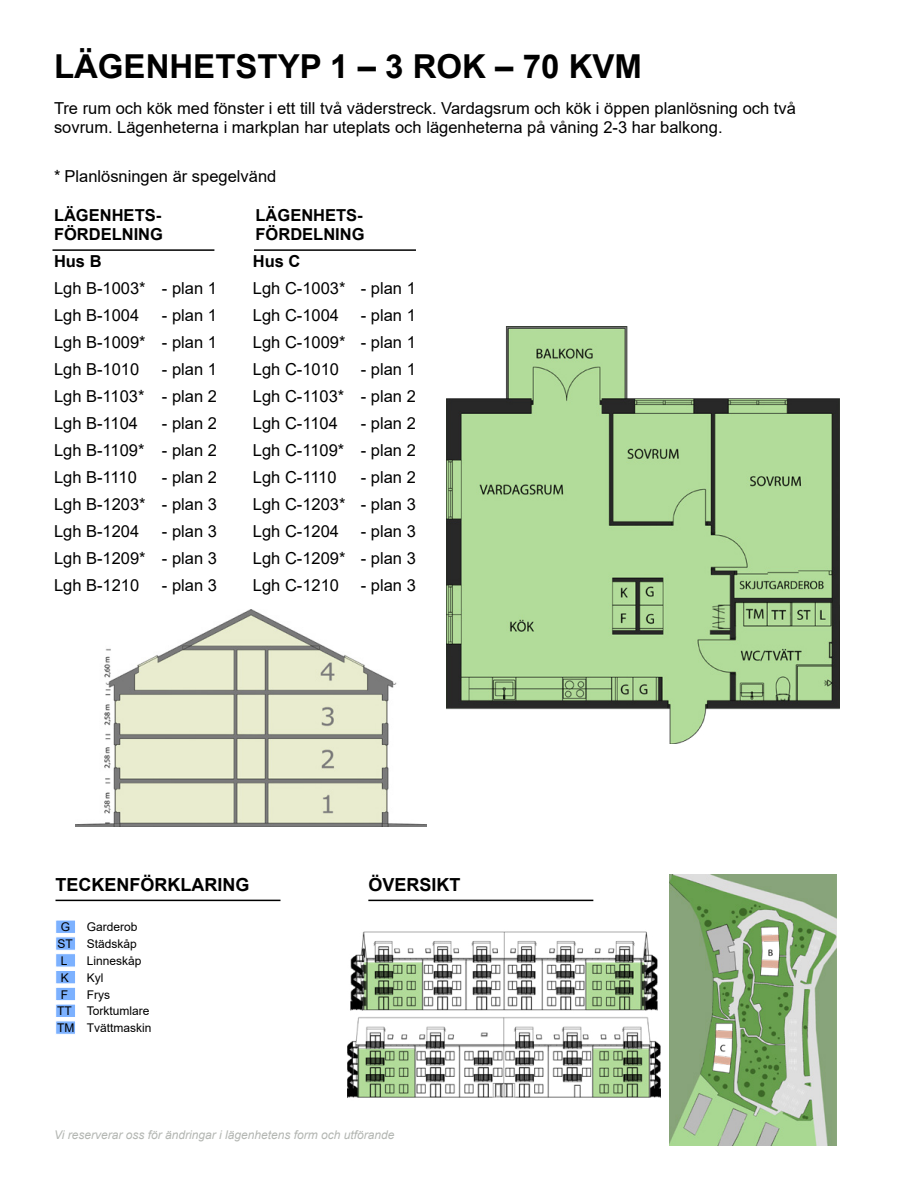
<style>
.page{position:relative;width:900px;height:1200px;background:#fff}
.page>*{position:absolute;margin:0;border:0;box-sizing:border-box;transform-origin:0 0}
.t1{font:700 33px "Arial";color:#000}
.t2{font:700 18px "Arial";color:#000}
.t3{font:16.5px/27px "Arial";color:#000;text-align:justify}
.t4{font:700 16.5px/19.8px "Arial";color:#000}
.t5{font:12px/16.8px "Arial";color:#000}
.t6{font:italic 12px "Arial";color:#b3b6b2}
</style>
<div class="page">
<img style="left:347px;top:931px;width:314px;height:167px">
<img style="left:670px;top:875px;width:166px;height:271px">
<hr style="left:56px;top:900px;width:224px;height:1px;background:#000">
<hr style="left:52px;top:249px;width:162px;height:2px;background:#000">
<hr style="left:368px;top:900px;width:225px;height:1px;background:#000">
<div style="left:56px;top:920px;width:20px;height:14px;background:#7cb1ff;border:1px solid #fff"></div>
<div style="left:56px;top:937px;width:20px;height:13px;background:#7cb1ff"></div>
<div style="left:56px;top:953px;width:20px;height:14px;background:#7cb1ff;border:1px solid #fff"></div>
<div style="left:56px;top:970px;width:20px;height:14px;background:#7cb1ff;border:1px solid #fff"></div>
<div style="left:56px;top:987px;width:20px;height:14px;background:#7cb1ff;border:1px solid #fff"></div>
<hr style="left:254px;top:249px;width:162px;height:2px;background:#000">
<div style="left:56px;top:1021px;width:20px;height:13px;background:#7cb1ff"></div>
<div style="left:56px;top:1004px;width:20px;height:14px;background:#7cb1ff;border:1px solid #fff"></div>
<img style="left:446px;top:326px;width:394px;height:417px">
<img style="left:76px;top:610px;width:351px;height:217px">
<h1 class="t1" style="left:54px;top:43px;width:590px">LÄGENHETSTYP 1 – 3 ROK – 70 KVM</h1>
<p class="t3" style="left:54px;top:98px;width:743px;line-height:19.8px">Tre rum och kök med fönster i ett till två väderstreck. Vardagsrum och kök i öppen planlösning och två sovrum. Lägenheterna i markplan har uteplats och lägenheterna på våning 2-3 har balkong.</p>
<p class="t3" style="left:54px;top:163px;width:224px">* Planlösningen är spegelvänd</p>
<p class="t4" style="left:54px;top:205px;width:111px">LÄGENHETS-<br>FÖRDELNING</p>
<p class="t4" style="left:54px;top:252px;width:49px">Hus B</p>
<p class="t3" style="left:54px;top:275px;width:165px">Lgh B-1003* - plan 1<br>Lgh B-1004</p>
<p class="t3" style="left:54px;top:302px;width:165px;text-indent:108px">- plan 1<br>Lgh B-1009* - plan 1<br>Lgh B-1010</p>
<p class="t3" style="left:54px;top:356px;width:165px;text-indent:108px">- plan 1<br>Lgh B-1103* - plan 2<br>Lgh B-1104</p>
<p class="t3" style="left:54px;top:410px;width:165px;text-indent:108px">- plan 2<br>Lgh B-1109* - plan 2<br>Lgh B-1110</p>
<p class="t3" style="left:54px;top:464px;width:165px;text-indent:108px">- plan 2<br>Lgh B-1203* - plan 3<br>Lgh B-1204</p>
<p class="t3" style="left:54px;top:518px;width:165px;text-indent:108px">- plan 3<br>Lgh B-1209* - plan 3<br>Lgh B-1210</p>
<p class="t3" style="left:162px;top:572px;width:57px">- plan 3</p>
<p class="t4" style="left:256px;top:205px;width:111px">LÄGENHETS-<br>FÖRDELNING</p>
<p class="t4" style="left:253px;top:252px;width:49px">Hus C</p>
<p class="t3" style="left:253px;top:275px;width:165px">Lgh C-1003* - plan 1<br>Lgh C-1004</p>
<p class="t3" style="left:253px;top:302px;width:165px;text-indent:108px">- plan 1<br>Lgh C-1009* - plan 1<br>Lgh C-1010</p>
<p class="t3" style="left:253px;top:356px;width:165px;text-indent:108px">- plan 1<br>Lgh C-1103* - plan 2<br>Lgh C-1104</p>
<p class="t3" style="left:253px;top:410px;width:165px;text-indent:108px">- plan 2<br>Lgh C-1109* - plan 2<br>Lgh C-1110</p>
<p class="t3" style="left:253px;top:464px;width:165px;text-indent:108px">- plan 2<br>Lgh C-1203* - plan 3<br>Lgh C-1204</p>
<p class="t3" style="left:253px;top:518px;width:165px;text-indent:108px">- plan 3<br>Lgh C-1209* - plan 3<br>Lgh C-1210</p>
<p class="t3" style="left:361px;top:572px;width:57px">- plan 3</p>
<p class="t2" style="left:56px;top:872px;width:195px">TECKENFÖRKLARING</p>
<p class="t2" style="left:368px;top:872px;width:94px">ÖVERSIKT</p>
<p class="t5" style="left:87px;top:919px;width:66px">Garderob<br>Städskåp<br>Linneskåp<br>Kyl<br>Frys<br>Torktumlare<br>Tvättmaskin</p>
<p class="t5" style="left:57px;top:919px;width:19px">G<br>ST<br>L<br>K<br>F<br>TT<br>TM</p>
<p class="t6" style="left:54px;top:1127px;width:342px">Vi reserverar oss för ändringar i lägenhetens form och utförande</p>
</div>
